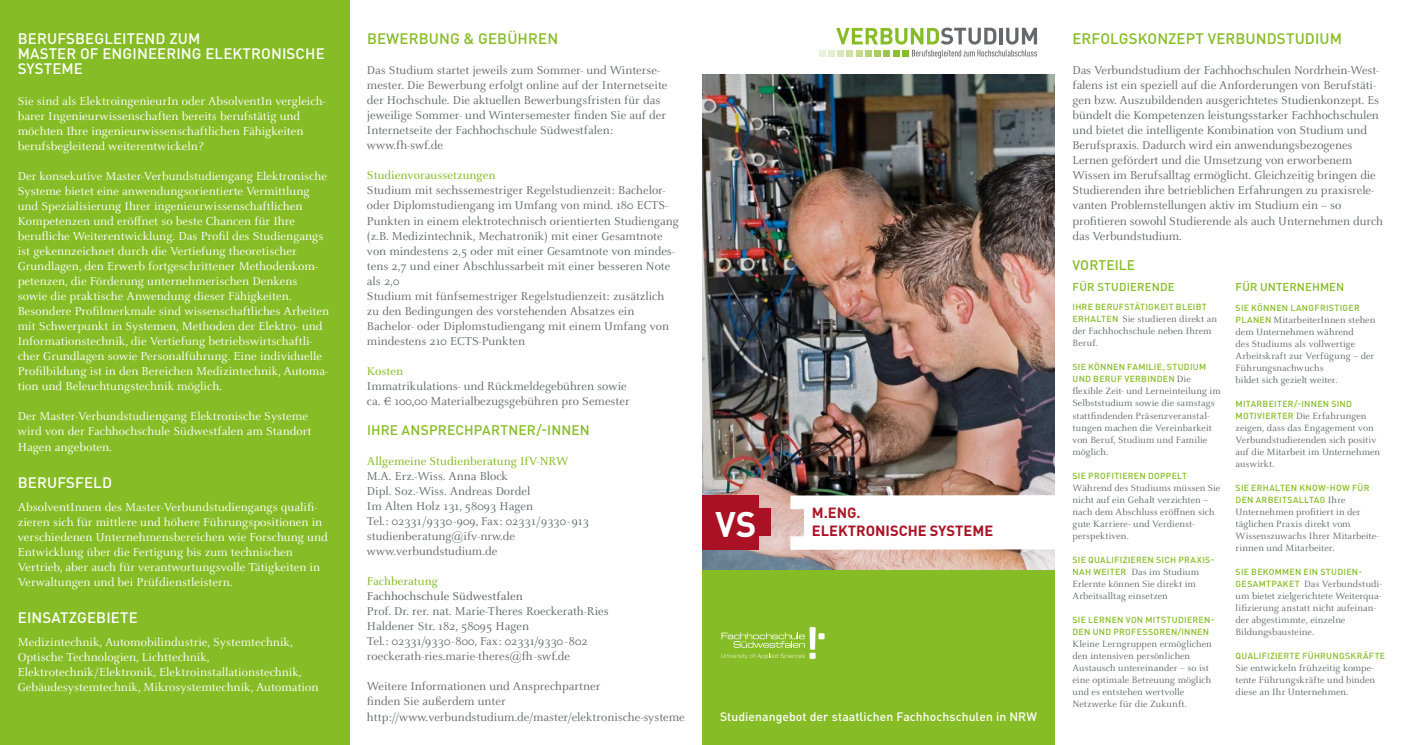
<style>
.page{position:relative;width:1404px;height:745px;background:#fff}
.page>*{position:absolute;margin:0;border:0;box-sizing:border-box;transform-origin:0 0}
.t1{font:700 35px "DINOT";color:#fff}
.t2{font:500 15px/15px "DINOT";letter-spacing:.01em;color:#fff}
.t3{font:500 15px "DINOT";letter-spacing:.01em;color:#86bc25}
.t4{font:700 14.62px "DINOT";color:#aa1124}
.t5{font:700 14.62px "DINOT";color:#aa1827}
.t6{font:500 13.75px "DINOT";letter-spacing:.01em;color:#86bc25}
.t7{font:12.62px/15px "Celeste OT";color:#fff}
.t8{font:12.5px/15px "Celeste OT";color:#65696b}
.t9{font:12.5px "Celeste OT";color:#86bc25}
.t10{font:12.5px "Celeste OT";color:#65696b}
.t11{font:500 12.12px "DINOT";letter-spacing:.005em;color:#fff}
.t12{font:500 11.25px "DINOT";letter-spacing:.01em;color:#86bc25}
.t13{font:10px/12px "Celeste OT";color:#65696b}
.t14{font:500 8.75px/12px "DINOT";letter-spacing:.03em;color:#86bc25}
.s1{font-family:"DINOT";font-weight:500;font-size:8.75px;color:#86bc25}
.s2{font-family:"Celeste OT";font-weight:400;font-size:10px;color:#65696b}
</style>
<div class="page">
<div style="left:0;top:0;width:349px;height:744px;background:#86bc25"></div>
<div style="left:818px;top:50px;width:7px;height:6px;background:#eaf2da"></div>
<svg style="left:828px;top:28px;width:208px;height:30px"></svg>
<div style="left:892px;top:50px;width:7px;height:6px;background:#8fc032"></div>
<div style="left:864px;top:50px;width:7px;height:6px;background:#b7d378"></div>
<div style="left:883px;top:50px;width:7px;height:6px;background:#9dc548"></div>
<div style="left:901px;top:50px;width:7px;height:6px;background:#86bc25"></div>
<img style="left:702px;top:74px;width:352px;height:496px">
<svg style="left:790px;top:495px;width:264px;height:54px"></svg>
<div style="left:702px;top:570px;width:352px;height:174px;background:#86bc25"></div>
<div style="left:702px;top:495px;width:56px;height:54px;background:#aa1124"></div>
<div style="left:744px;top:508px;width:27px;height:27px;background:#aa1124"></div>
<svg style="left:721px;top:627px;width:103px;height:31px"></svg>
<p class="t2" style="left:18px;top:31px;width:308px">BERUFSBEGLEITEND ZUM<br>MASTER OF ENGI NEERI NG ELEKTRONISCHE<br>SYSTEME</p>
<p class="t7" style="left:18px;top:94px;width:309px">Sie sind als ElektroingenieurIn oder AbsolventIn vergleich&shy;barer Ingenieurwissenschaften bereits berufstätig und möchten Ihre ingenieurwissenschaftlichen Fähigkeiten berufsbegleitend weiterentwickeln?</p>
<p class="t7" style="left:18px;top:169px;width:313px">Der konsekutive Master-Verbundstudiengang Elektronische Systeme bietet eine anwendungsorientierte Vermittlung und Spezialisierung Ihrer ingenieurwissenschaftlichen Kompetenzen und eröffnet so beste Chancen für Ihre berufliche Weiterentwicklung. Das Profil des Studiengangs ist gekennzeichnet durch die Vertiefung theoretischer Grundlagen, den Erwerb fortgeschrittener Methodenkom&shy;petenzen, die Förderung unternehmerischen Denkens sowie die praktische Anwendung dieser Fähigkeiten.<br>Besondere Profilmerkmale sind wissenschaftliches Arbeiten mit Schwerpunkt in Systemen, Methoden der Elektro- und Informationstechnik, die Vertiefung betriebswirtschaftli&shy;cher Grundlagen sowie Personalführung. Eine individuelle Profilbildung ist in den Bereichen Medizintechnik, Automa&shy;tion und Beleuchtungstechnik möglich.</p>
<p class="t7" style="left:18px;top:409px;width:295px">Der Master-Verbundstudiengang Elektronische Systeme wird von der Fachhochschule Südwestfalen am Standort<br>Hagen angeboten.</p>
<p class="t2" style="left:18px;top:474px;width:96px">BERUFSFELD</p>
<p class="t7" style="left:18px;top:499px;width:311px">AbsolventInnen des Master-Verbundstudiengangs qualifi&shy;zieren sich für mittlere und höhere Führungspositionen in verschiedenen Unternehmensbereichen wie Forschung und Entwicklung über die Fertigung bis zum technischen Vertrieb, aber auch für verantwortungsvolle Tätigkeiten in Verwaltungen und bei Prüfdienstleistern.</p>
<p class="t2" style="left:18px;top:609px;width:121px">EI NSATZGEBI ETE</p>
<p class="t7" style="left:18px;top:634px;width:302px">Medizintechnik, Automobilindustrie, Systemtechnik, Optische Technologien, Lichttechnik, Elektrotechnik/Elektronik, Elektroinstallationstechnik, Gebäudesystemtechnik, Mikrosystemtechnik, Automation</p>
<p class="t3" style="left:367px;top:29px;width:193px">BEWERBUNG &amp; GEBÜHREN</p>
<p class="t8" style="left:367px;top:63px;width:302px">Das Studium startet jeweils zum Sommer- und Winterse&shy;mester. Die Bewerbung erfolgt online auf der Internetseite der Hochschule. Die aktuellen Bewerbungsfristen für das jeweilige Sommer- und Wintersemester finden Sie auf der Internetseite der Fachhochschule Südwestfalen: www.fh-swf.de</p>
<p class="t9" style="left:367px;top:168px;width:130px">Studienvoraussetzungen</p>
<p class="t8" style="left:367px;top:183px;width:313px">Studium mit sechssemestriger Regelstudienzeit: Bachelor&shy;oder Diplomstudiengang im Umfang von mind. 180 ECTS-Punkten in einem elektrotechnisch orientierten Studiengang (z.B. Medizintechnik, Mechatronik) mit einer Gesamtnote von mindestens 2,5 oder mit einer Gesamtnote von mindes&shy;tens 2,7 und einer Abschlussarbeit mit einer besseren Note als 2,0<br>Studium mit fünfsemestriger Regelstudienzeit: zusätzlich zu den Bedingungen des vorstehenden Absatzes ein Bachelor- oder Diplomstudiengang mit einem Umfang von mindestens 210 ECTS-Punkten</p>
<p class="t9" style="left:367px;top:363px;width:38px">Kosten</p>
<p class="t8" style="left:367px;top:378px;width:264px">Immatrikulations- und Rückmeldegebühren sowie ca. € 100,00 Materialbezugsgebühren pro Semester</p>
<p class="t6" style="left:367px;top:420px;width:224px">IHRE ANSPRECHPARTNER/-INNEN</p>
<p class="t9" style="left:367px;top:454px;width:203px">Allgemeine Studienberatung IfV-NRW</p>
<p class="t8" style="left:367px;top:468px;width:223px">M.A. Erz.-Wiss. Anna Block<br>Dipl. Soz.-Wiss. Andreas Dordel<br>Im Alten Holz 131, 58093 Hagen<br>Tel.: 02331/9330-909, Fax: 02331/9330-913 studienberatung@ifv-nrw.de www.verbundstudium.de</p>
<p class="t9" style="left:367px;top:574px;width:72px">Fachberatung</p>
<p class="t10" style="left:367px;top:589px;width:157px">Fachhochschule Südwestfalen</p>
<p class="t8" style="left:367px;top:603px;width:243px">Prof. Dr. rer. nat. Marie-Theres Roeckerath-Ries Haldener Str. 182, 58095 Hagen<br>Tel.: 02331/9330-800, Fax: 02331/9330-802 roeckerath-ries.marie-theres@fh-swf.de</p>
<p class="t8" style="left:367px;top:678px;width:319px">Weitere Informationen und Ansprechpartner<br>finden Sie außerdem unter http://www.verbundstudium.de/master/elektronische-systeme</p>
<h1 class="t1" style="left:715px;top:500px;width:40px">VS</h1>
<p class="t5" style="left:811px;top:502px;width:50px">M.ENG.</p>
<p class="t4" style="left:811px;top:520px;width:162px">ELEKTRON ISCHE SYSTEME</p>
<p class="t11" style="left:720px;top:707px;width:299px">STUDIENANGEBOT DER STAATLICHEN FACHHOCHSCHULEN IN NRW</p>
<p class="t3" style="left:1072px;top:29px;width:271px">ERFOLGSKONZEPT VERBUNDSTUDI UM</p>
<p class="t8" style="left:1072px;top:63px;width:312px">Das Verbundstudium der Fachhochschulen Nordrhein-West&shy;falens ist ein speziell auf die Anforderungen von Berufstäti&shy;gen bzw. Auszubildenden ausgerichtetes Studienkonzept. Es bündelt die Kompetenzen leistungsstarker Fachhochschulen und bietet die intelligente Kombination von Studium und Berufspraxis. Dadurch wird ein anwendungsbezogenes Lernen gefördert und die Umsetzung von erworbenem Wissen im Berufsalltag ermöglicht. Gleichzeitig bringen die Studierenden ihre betrieblichen Erfahrungen zu praxisrele&shy;vanten Problemstellungen aktiv im Studium ein – so profitieren sowohl Studierende als auch Unternehmen durch das Verbundstudium.</p>
<p class="t6" style="left:1072px;top:255px;width:64px">VORTEI LE</p>
<p class="t12" style="left:1072px;top:279px;width:104px">FÜR STUDI ERENDE</p>
<p class="t14" style="left:1072px;top:300px;width:136px">IHRE BERUFSTÄTIGKEIT BLEIBT</p>
<p class="t13" style="left:1072px;top:313px;width:146px"><span class="s1">ERHALTEN</span> Sie studieren direkt an der Fachhochschule neben Ihrem<br>Beruf.</p>
<p class="t14" style="left:1072px;top:360px;width:135px">SIE KÖNNEN FAMILIE, STUDIUM<br>UND BERUF VERBI NDEN <span class="s2">Die</span></p>
<p class="t13" style="left:1072px;top:385px;width:150px">flexible Zeit- und Lerneinteilung im<br>Selbststudium sowie die samstags stattfindenden Präsenzveranstal&shy;tungen machen die Vereinbarkeit von Beruf, Studium und Familie möglich.</p>
<p class="t14" style="left:1072px;top:468px;width:116px">SI E PROFITI EREN DOPPELT</p>
<p class="t13" style="left:1072px;top:481px;width:149px">Während des Studiums müssen Sie nicht auf ein Gehalt verzichten – nach dem Abschluss eröffnen sich gute Karriere- und Verdienst&shy;perspektiven.</p>
<p class="t14" style="left:1072px;top:552px;width:143px">SI E QUALI FIZI EREN SICH PRAXIS-</p>
<p class="t13" style="left:1072px;top:565px;width:128px"><span class="s1">NAH WEI TER</span> Das im Studium<br>Erlernte können Sie direkt im<br>Arbeitsalltag einsetzen</p>
<p class="t14" style="left:1072px;top:612px;width:143px">SI E LERNEN VON MITSTUDI EREN-<br>DEN UND PROFESSOREN/I NNEN</p>
<p class="t13" style="left:1072px;top:637px;width:141px">Kleine Lerngruppen ermöglichen den intensiven persönlichen<br>Austausch untereinander – so ist eine optimale Betreuung möglich und es entstehen wertvolle<br>Netzwerke für die Zukunft.</p>
<p class="t12" style="left:1235px;top:279px;width:110px">FÜR UNTERNEHMEN</p>
<p class="t14" style="left:1235px;top:301px;width:126px">SI E KÖNNEN LANGFRISTIGER</p>
<p class="t13" style="left:1235px;top:313px;width:141px"><span class="s1">PLANEN</span> MitarbeiterInnen stehen dem Unternehmen während<br>des Studiums als vollwertige<br>Arbeitskraft zur Verfügung – der<br>Führungsnachwuchs<br>bildet sich gezielt weiter.</p>
<p class="t14" style="left:1235px;top:397px;width:118px">MITARBEITER/-I NNEN SI ND</p>
<p class="t13" style="left:1235px;top:409px;width:146px"><span class="s1">MOTIVI ERTER</span> Die Erfahrungen zeigen, dass das Engagement von<br>Verbundstudierenden sich positiv auf die Mitarbeit im Unternehmen auswirkt.</p>
<p class="t14" style="left:1235px;top:481px;width:135px">SI E ERHALTEN KNOW-HOW FÜR<br>DEN ARBEITSALLTAG <span class="s2">Ihre</span></p>
<p class="t13" style="left:1235px;top:505px;width:145px">Unternehmen profitiert in der täglichen Praxis direkt vom<br>Wissenszuwachs Ihrer Mitarbeite&shy;rinnen und Mitarbeiter.</p>
<p class="t14" style="left:1235px;top:565px;width:128px">SIE BEKOMMEN EIN STUDIEN-</p>
<p class="t13" style="left:1235px;top:577px;width:148px"><span class="s1">GESAMTPAKET</span> Das Verbundstudi&shy;um bietet zielgerichtete Weiterqua&shy;lifizierung anstatt nicht aufeinan&shy;der abgestimmte, einzelne<br>Bildungsbausteine.</p>
<p class="t14" style="left:1235px;top:649px;width:49px">QUALIFIZIERTE</p>
<p class="t14" style="left:1302px;top:649px;width:7px">FÜHRUNGSKRÄFTE</p>
<p class="t13" style="left:1235px;top:661px;width:141px">Sie entwickeln frühzeitig kompe&shy;tente Führungskräfte und binden diese an Ihr Unternehmen.</p>
</div>
